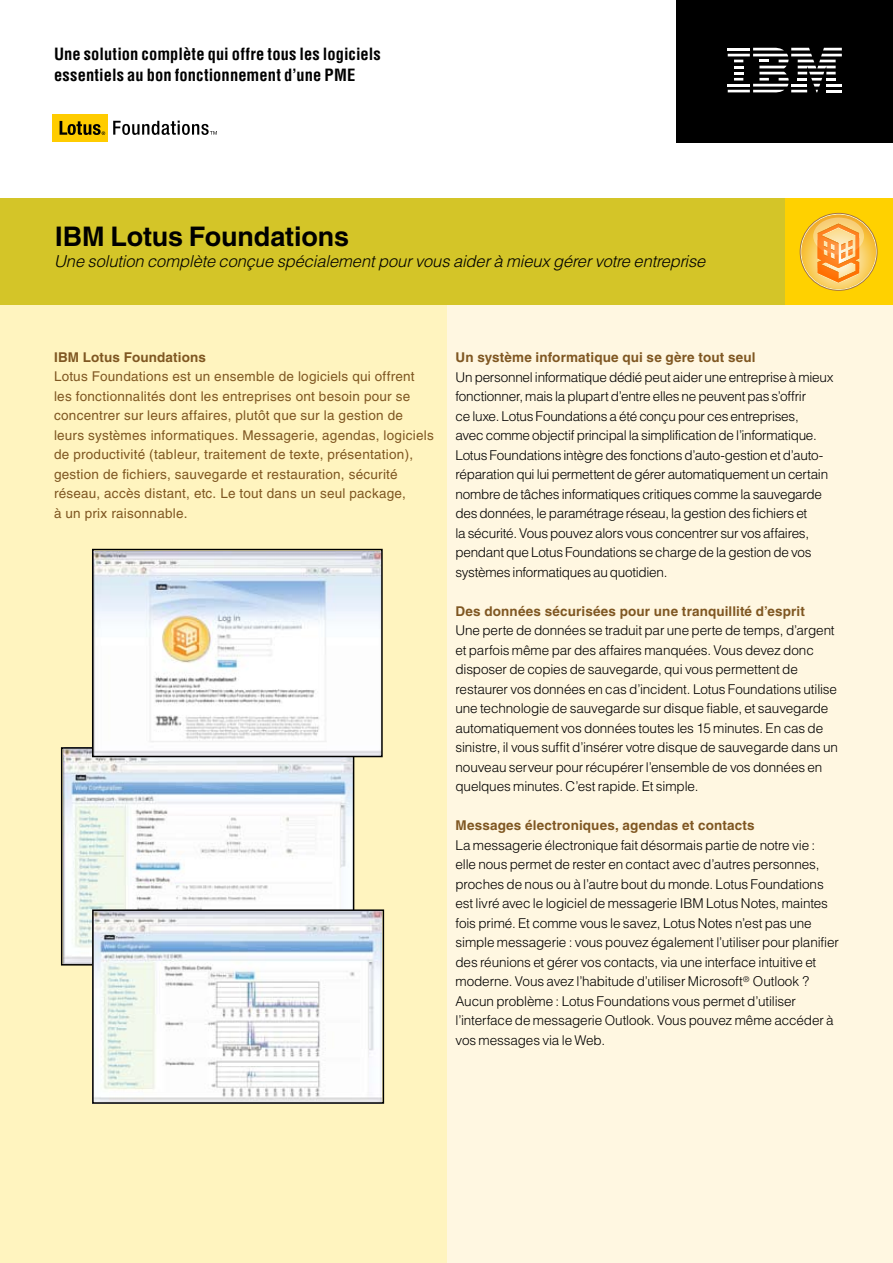
<style>
.page{position:relative;width:893px;height:1263px;background:#fff}
.page>*{position:absolute;margin:0;border:0;box-sizing:border-box;transform-origin:0 0}
.t1{font:700 27px "Helvetica";letter-spacing:-.005em;color:#000}
.t2{font:700 condensed 16.5px/21px "Helvetica";letter-spacing:.005em;color:#000}
.t3{font:italic 300 16.5px "Helvetica";letter-spacing:-.005em;color:#000}
.t4{font:300 13.5px/19.5px "Helvetica";letter-spacing:-.015em;color:#000}
.t5{font:13.5px/19.5px "Helvetica";letter-spacing:.02em;color:#7f5722}
.t6{font:700 13.5px "Helvetica";letter-spacing:.01em;color:#7f5722}
</style>
<div class="page">
<div style="left:0;top:305px;width:447px;height:958px;background:#fff4bf"></div>
<div style="left:447px;top:301px;width:446px;height:962px;background:#fff7e1"></div>
<div style="left:0;top:199px;width:832px;height:106px;background:#d4c528"></div>
<div style="left:785px;top:199px;width:108px;height:106px;background:#ffd100"></div>
<svg style="left:800px;top:213px;width:78px;height:78px"></svg>
<svg style="left:801px;top:214px;width:76px;height:76px"></svg>
<svg style="left:801px;top:215px;width:75px;height:74px;background:#f7c552"></svg>
<svg style="left:813px;top:218px;width:51px;height:37px"></svg>
<svg style="left:818px;top:224px;width:41px;height:59px;background:#fbaf5d"></svg>
<svg style="left:113px;top:121px;width:104px;height:14px"></svg>
<div style="left:52px;top:114px;width:56px;height:28px;background:#fc0"></div>
<svg style="left:60px;top:121px;width:45px;height:14px"></svg>
<div style="left:676px;top:0;width:217px;height:142px;background:#000"></div>
<hr style="left:728px;top:48px;width:22px;height:2px;background:#fff">
<hr style="left:728px;top:54px;width:22px;height:2px;background:#fff">
<svg style="left:734px;top:60px;width:9px;height:21px"></svg>
<hr style="left:728px;top:84px;width:22px;height:3px;background:#fff">
<svg style="left:753px;top:48px;width:89px;height:45px"></svg>
<hr style="left:728px;top:90px;width:22px;height:2px;background:#fff">
<img style="left:64px;top:750px;width:287px;height:212px">
<div style="left:61px;top:747px;width:293px;height:218px;border:2px solid #000"></div>
<img style="left:95px;top:912px;width:286px;height:189px">
<div style="left:92px;top:909px;width:292px;height:195px;border:2px solid #000"></div>
<img style="left:95px;top:552px;width:285px;height:202px">
<div style="left:92px;top:549px;width:291px;height:208px;border:2px solid #000"></div>
<p class="t2" style="left:54px;top:43px;width:328px">Une solution complète qui offre tous les logiciels essentiels au bon fonctionnement d’une PME</p>
<h1 class="t1" style="left:55px;top:220px;width:295px">IBM Lotus Foundations</h1>
<p class="t3" style="left:54px;top:250px;width:653px">Une solution complète conçue spécialement pour vous aider à mieux gérer votre entreprise</p>
<p class="t6" style="left:54px;top:349px;width:153px">IBM Lotus Foundations</p>
<p class="t5" style="left:54px;top:367px;width:381px">Lotus Foundations est un ensemble de logiciels qui offrent les fonctionnalités dont les entreprises ont besoin pour se concentrer sur leurs affaires, plutôt que sur la gestion de leurs systèmes informatiques. Messagerie, agendas, logiciels de productivité (tableur, traitement de texte, présentation), gestion de fichiers, sauvegarde et restauration, sécurité réseau, accès distant, etc. Le tout dans un seul package,<br>à un prix raisonnable.</p>
<p class="t6" style="left:455px;top:349px;width:301px">Un système informatique qui se gère tout seul</p>
<p class="t4" style="left:455px;top:367px;width:380px">Un personnel informatique dédié peut aider une entreprise à mieux fonctionner, mais la plupart d’entre elles ne peuvent pas s’offrir<br>ce luxe. Lotus Foundations a été conçu pour ces entreprises,<br>avec comme objectif principal la simplification de l’informatique.<br>Lotus Foundations intègre des fonctions d’auto-gestion et d’auto&shy;réparation qui lui permettent de gérer automatiquement un certain nombre de tâches informatiques critiques comme la sauvegarde des données, le paramétrage réseau, la gestion des fichiers et<br>la sécurité. Vous pouvez alors vous concentrer sur vos affaires, pendant que Lotus Foundations se charge de la gestion de vos systèmes informatiques au quotidien.</p>
<p class="t6" style="left:455px;top:603px;width:351px">Des données sécurisées pour une tranquillité d’esprit</p>
<p class="t4" style="left:455px;top:620px;width:384px">Une perte de données se traduit par une perte de temps, d’argent et parfois même par des affaires manquées. Vous devez donc disposer de copies de sauvegarde, qui vous permettent de restaurer vos données en cas d’incident. Lotus Foundations utilise une technologie de sauvegarde sur disque fiable, et sauvegarde automatiquement vos données toutes les 15 minutes. En cas de sinistre, il vous suffit d’insérer votre disque de sauvegarde dans un nouveau serveur pour récupérer l’ensemble de vos données en quelques minutes. C’est rapide. Et simple.</p>
<p class="t6" style="left:455px;top:817px;width:301px">Messages électroniques, agendas et contacts</p>
<p class="t4" style="left:455px;top:835px;width:385px">La messagerie électronique fait désormais partie de notre vie : elle nous permet de rester en contact avec d’autres personnes, proches de nous ou à l’autre bout du monde. Lotus Foundations est livré avec le logiciel de messagerie IBM Lotus Notes, maintes fois primé. Et comme vous le savez, Lotus Notes n’est pas une simple messagerie : vous pouvez également l’utiliser pour planifier des réunions et gérer vos contacts, via une interface intuitive et moderne. Vous avez l’habitude d’utiliser Microsoft<sup>®</sup> Outlook ?<br>Aucun problème : Lotus Foundations vous permet d’utiliser l’interface de messagerie Outlook. Vous pouvez même accéder à vos messages via le Web.</p>
</div>
